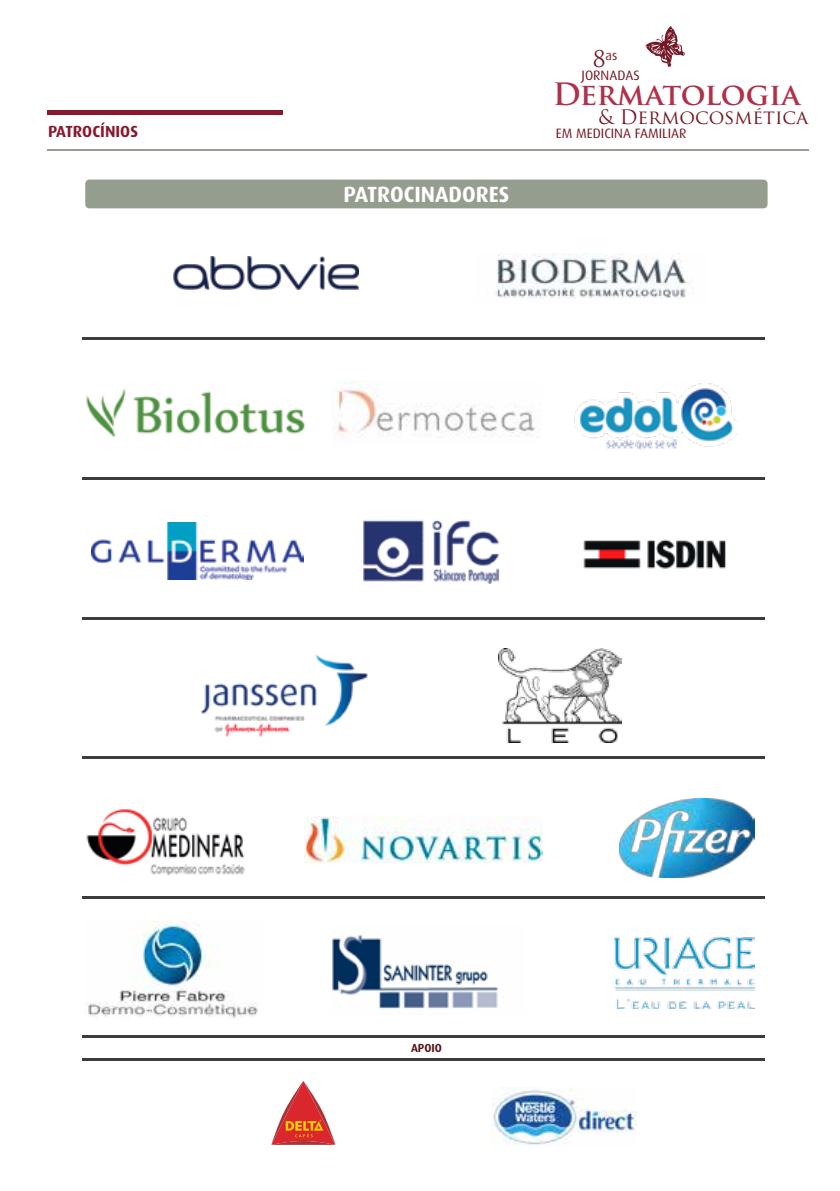
<style>
.page{position:relative;width:840px;height:1191px;background:#fff}
.page>*{position:absolute;margin:0;border:0;box-sizing:border-box;transform-origin:0 0}
.t1{font:700 30px "Trajan Pro";letter-spacing:-.015em;color:#af314b}
.t2{font:700 22px "Dax";color:#fff}
.t3{font:19.4px "Trajan Pro";color:#741924}
.t4{font:700 16px "Dax";color:#88182e}
.t5{font:13.6px "Dax";color:#741924}
.t6{font:13px "Dax";color:#741924}
.t7{font:700 11.6px "Dax";letter-spacing:-.005em;color:#541719}
.s1{font-family:"Trajan Pro";font-size:22.4px}
</style>
<div class="page">
<img style="left:183px;top:619px;width:202px;height:140px">
<hr style="left:47px;top:149px;width:761px;height:2px;background:#959d8e">
<div style="left:47px;top:110px;width:235px;height:5px;background:#88182e"></div>
<div style="left:85px;top:180px;width:682px;height:28px;background:#959d8e;border-radius:4px"></div>
<hr style="left:83px;top:338px;width:681px;height:2px;background:#3d3b3f">
<hr style="left:83px;top:477px;width:681px;height:2px;background:#3d3b3f">
<hr style="left:83px;top:617px;width:681px;height:2px;background:#3d3b3f">
<hr style="left:83px;top:756px;width:681px;height:2px;background:#3d3b3f">
<hr style="left:83px;top:896px;width:681px;height:2px;background:#3d3b3f">
<hr style="left:83px;top:1035px;width:681px;height:2px;background:#3d3b3f">
<hr style="left:83px;top:1058px;width:681px;height:3px;background:#3d3b3f">
<img style="left:173px;top:256px;width:185px;height:33px">
<img style="left:496px;top:253px;width:196px;height:46px">
<img style="left:332px;top:380px;width:203px;height:57px">
<img style="left:574px;top:383px;width:163px;height:67px">
<img style="left:91px;top:522px;width:212px;height:57px">
<img style="left:363px;top:520px;width:137px;height:64px">
<img style="left:583px;top:539px;width:143px;height:30px">
<img style="left:498px;top:648px;width:123px;height:94px">
<img style="left:86px;top:809px;width:159px;height:67px">
<img style="left:304px;top:816px;width:238px;height:46px">
<img style="left:619px;top:798px;width:135px;height:79px">
<img style="left:86px;top:921px;width:172px;height:97px">
<img style="left:332px;top:935px;width:166px;height:74px">
<img style="left:614px;top:936px;width:139px;height:72px">
<svg style="left:645px;top:26px;width:39px;height:41px"></svg>
<img style="left:86px;top:388px;width:219px;height:49px">
<svg style="left:271px;top:1081px;width:64px;height:63px"></svg>
<img style="left:491px;top:1087px;width:145px;height:58px">
<p class="t4" style="left:48px;top:123px;width:91px">PATROCÍNIOS</p>
<h2 class="t2" style="left:343px;top:182px;width:167px">PATROCINADORES</h2>
<p class="t6" style="left:592px;top:48px;width:26px"><span class="s1">8</span>as</p>
<h1 class="t1" style="left:552px;top:75px;width:249px">Dermatologia</h1>
<p class="t5" style="left:581px;top:68px;width:60px">JORNADAS</p>
<h3 class="t3" style="left:598px;top:105px;width:211px">&amp; Dermocosmética</h3>
<p class="t5" style="left:555px;top:126px;width:132px">EM MEDICINA FAMILIAR</p>
<p class="t7" style="left:411px;top:1041px;width:32px">APOIO</p>
</div>
